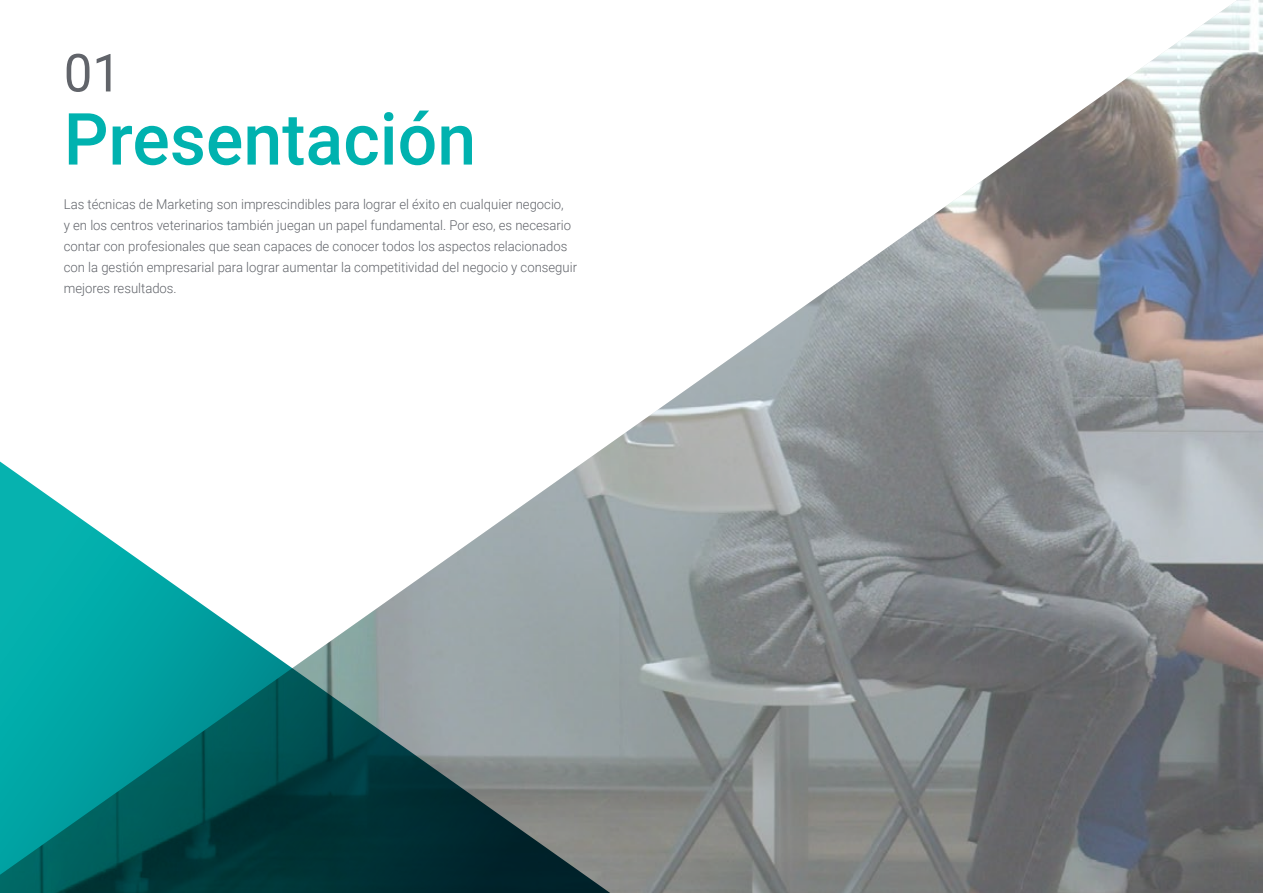
<style>
.page{position:relative;width:1263px;height:893px;background:#fff}
.page>*{position:absolute;margin:0;border:0;box-sizing:border-box;transform-origin:0 0}
.t1{font:500 72px "Roboto";color:#00b2af}
.t2{font:52.5px "Roboto";color:#61646a}
.t3{font:300 13.5px/21px "Roboto";color:#61646a}
</style>
<div class="page">
<img style="left:607px;top:0;width:656px;height:893px">
<svg style="left:0;top:446px;width:640px;height:447px"></svg>
<h2 class="t2" style="left:64px;top:36px;width:59px">01</h2>
<h1 class="t1" style="left:64px;top:89px;width:414px">Presentación</h1>
<p class="t3" style="left:64px;top:193px;width:515px">Las técnicas de Marketing son imprescindibles para lograr el éxito en cualquier negocio,<br>y en los centros veterinarios también juegan un papel fundamental. Por eso, es necesario contar con profesionales que sean capaces de conocer todos los aspectos relacionados con la gestión empresarial para lograr aumentar la competitividad del negocio y conseguir mejores resultados.</p>
</div>
